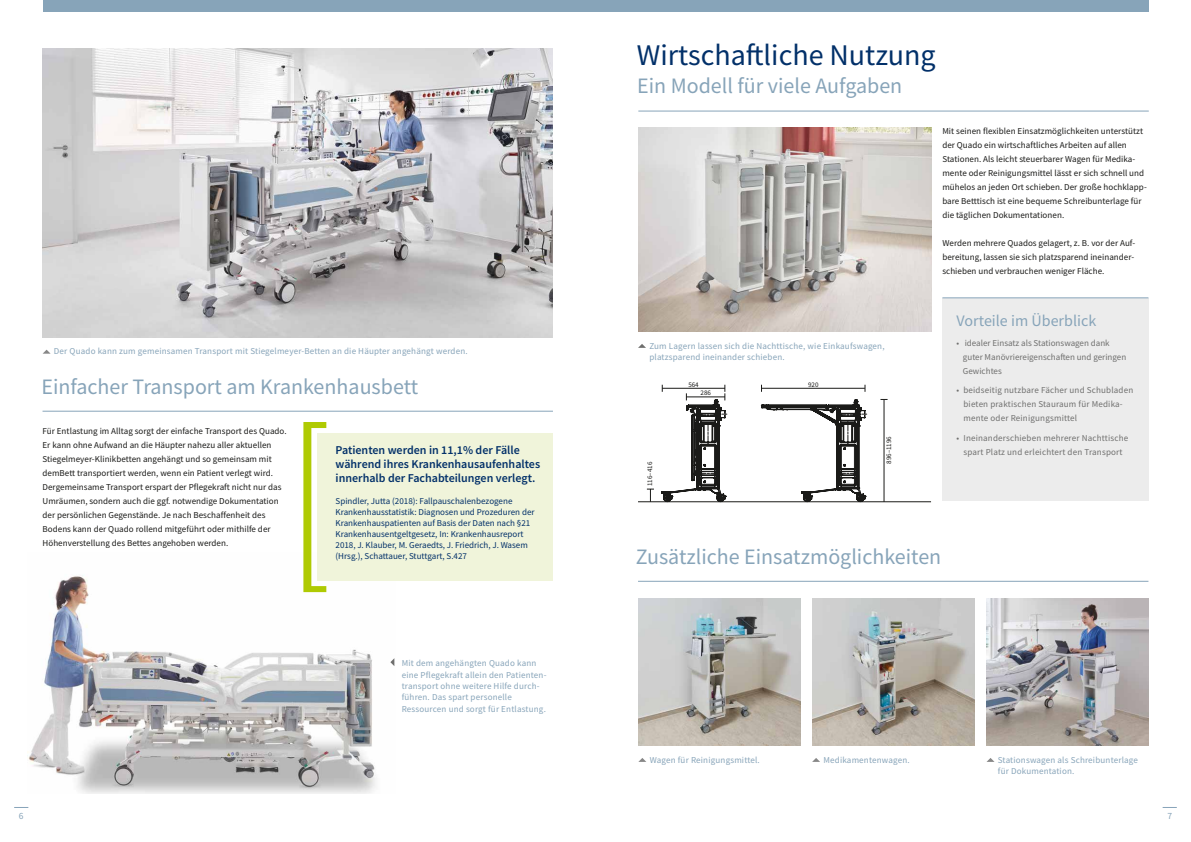
<style>
.page{position:relative;width:1191px;height:842px;background:#fff}
.page>*{position:absolute;margin:0;border:0;box-sizing:border-box;transform-origin:0 0}
.t1{font:30px "Source Sans Pro";color:#023069}
.t2{font:22px "Source Sans Pro";color:#87a4b9}
.t3{font:16px "Source Sans Pro";color:#87a4b9}
.t4{font:600 12px/14px "Source Sans Pro";color:#023069}
.t5{font:9.5px "Source Sans Pro";color:#87a4b9}
.t6{font:9px/14px "Source Sans Pro";letter-spacing:.005em;color:#1a1a18}
.t7{font:9px/11.3px "Source Sans Pro";letter-spacing:.02em;color:#87a4b9}
.t8{font:9px/11px "Source Sans Pro";color:#023069}
.t9{font:9px/14px "Source Sans Pro";letter-spacing:.02em;color:#6f6f6e}
.t10{font:9px/14px "Source Sans Pro";color:#6f6f6e}
.t11{font:7px "Source Sans Pro";color:#1a1a18}
</style>
<div class="page">
<svg style="left:1162px;top:807px;width:14px;height:1px"></svg>
<svg style="left:14px;top:807px;width:14px;height:1px"></svg>
<div style="left:43px;top:0;width:1105px;height:11px;background:#87a4b9"></div>
<hr style="left:43px;top:411px;width:510px;height:1px;background:#87a4b9">
<hr style="left:638px;top:581px;width:510px;height:1px;background:#87a4b9">
<hr style="left:638px;top:111px;width:510px;height:1px;background:#87a4b9">
<svg style="left:645px;top:385px;width:264px;height:117px"></svg>
<hr style="left:662px;top:388px;width:63px;height:1px;background:#1a1a18">
<hr style="left:761px;top:388px;width:104px;height:1px;background:#1a1a18">
<hr style="left:884px;top:399px;width:1px;height:103px;background:#1a1a18">
<hr style="left:686px;top:397px;width:39px;height:1px;background:#1a1a18">
<img style="left:28px;top:575px;width:367px;height:219px">
<img style="left:43px;top:48px;width:510px;height:289px">
<img style="left:638px;top:128px;width:293px;height:204px">
<img style="left:638px;top:598px;width:162px;height:147px">
<img style="left:812px;top:598px;width:162px;height:147px">
<img style="left:986px;top:598px;width:162px;height:147px">
<hr style="left:638px;top:502px;width:293px;height:1px;background:#1a1a18">
<div style="left:317px;top:433px;width:236px;height:148px;background:#f0f4da"></div>
<svg style="left:303px;top:422px;width:23px;height:170px"></svg>
<svg style="left:43px;top:350px;width:8px;height:4px"></svg>
<svg style="left:638px;top:758px;width:8px;height:4px"></svg>
<svg style="left:812px;top:758px;width:8px;height:4px"></svg>
<svg style="left:986px;top:758px;width:8px;height:4px"></svg>
<svg style="left:390px;top:658px;width:4px;height:8px"></svg>
<svg style="left:638px;top:344px;width:8px;height:4px"></svg>
<div style="left:942px;top:298px;width:206px;height:203px;background:#ececec"></div>
<hr style="left:942px;top:297px;width:206px;height:1px;background:#87a4b9">
<h1 class="t1" style="left:637px;top:36px;width:300px">Wirtschaftliche Nutzung</h1>
<h2 class="t2" style="left:637px;top:72px;width:266px">Ein Modell für viele Aufgaben</h2>
<p class="t7" style="left:54px;top:346px;width:415px">Der Quado kann zum gemeinsamen Transport mit Stiegelmeyer-Betten an die Häupter angehängt werden.</p>
<h2 class="t2" style="left:41px;top:372px;width:378px">Einfacher Transport am Krankenhausbett</h2>
<p class="t6" style="left:43px;top:424px;width:246px">Für Entlastung im Alltag sorgt der einfache Transport des Quado.<br>Er kann ohne Aufwand an die Häupter nahezu aller aktuellen Stiegelmeyer-Klinikbetten angehängt und so gemeinsam mit demBett transportiert werden, wenn ein Patient verlegt wird.<br>Dergemeinsame Transport erspart der Pflegekraft nicht nur das Umräumen, sondern auch die ggf. notwendige Dokumentation der persönlichen Gegenstände. Je nach Beschaffenheit des Bodens kann der Quado rollend mitgeführt oder mithilfe der Höhenverstellung des Bettes angehoben werden.</p>
<h3 class="t4" style="left:335px;top:442px;width:206px">Patienten werden in 11,1% der Fälle während ihres Krankenhausaufenhaltes innerhalb der Fachabteilungen verlegt.</h3>
<p class="t8" style="left:335px;top:495px;width:200px">Spindler, Jutta (2018): Fallpauschalenbezogene Krankenhausstatistik: Diagnosen und Prozeduren der Krankenhauspatienten auf Basis der Daten nach §21<br>Krankenhausentgeltgesetz, In: Krankenhausreport 2018, J. Klauber, M. Geraedts, J. Friedrich, J. Wasem (Hrsg.), Schattauer, Stuttgart, S.427</p>
<p class="t7" style="left:402px;top:657px;width:146px">Mit dem angehängten Quado kann eine Pflegekraft allein den Patienten&shy;transport ohne weitere Hilfe durch&shy;führen. Das spart personelle Ressourcen und sorgt für Entlastung.</p>
<p class="t7" style="left:649px;top:340px;width:237px">Zum Lagern lassen sich die Nachttische, wie Einkaufswagen, platzsparend ineinander schieben.</p>
<p class="t11" style="left:645px;top:486px;width:26px;rotate:-90deg">116–416</p>
<p class="t11" style="left:688px;top:380px;width:12px">564</p>
<p class="t11" style="left:808px;top:380px;width:12px">920</p>
<p class="t11" style="left:700px;top:389px;width:12px">286</p>
<p class="t11" style="left:884px;top:464px;width:29px;rotate:-90deg">896–1196</p>
<p class="t6" style="left:942px;top:124px;width:206px">Mit seinen flexiblen Einsatzmöglichkeiten unterstützt der Quado ein wirtschaftliches Arbeiten auf allen Stationen. Als leicht steuerbarer Wagen für Medika&shy;mente oder Reinigungsmittel lässt er sich schnell und mühelos an jeden Ort schieben. Der große hochklapp&shy;bare Betttisch ist eine bequeme Schreibunterlage für die täglichen Dokumentationen.</p>
<p class="t6" style="left:942px;top:236px;width:194px;text-align:justify">Werden mehrere Quados gelagert, z. B. vor der Auf&shy;bereitung, lassen sie sich platzsparend ineinander&shy;schieben und verbrauchen weniger Fläche.</p>
<h3 class="t3" style="left:956px;top:310px;width:141px">Vorteile im Überblick</h3>
<p class="t10" style="left:963px;top:336px;width:165px;text-indent:-6px">• idealer Einsatz als Stationswagen dank guter Manövriereigenschaften und geringen<br>Gewichtes</p>
<p class="t9" style="left:963px;top:383px;width:171px;text-indent:-7px">• beidseitig nutzbare Fächer und Schubladen bieten praktischen Stauraum für Medika&shy;mente oder Reinigungsmittel</p>
<p class="t9" style="left:956px;top:431px;width:173px;text-align:center">• Ineinanderschieben mehrerer Nachttische spart Platz und erleichtert den Transport</p>
<h2 class="t2" style="left:636px;top:542px;width:307px">Zusätzliche Einsatzmöglichkeiten</h2>
<p class="t7" style="left:649px;top:754px;width:112px">Wagen für Reinigungsmittel.</p>
<p class="t7" style="left:823px;top:754px;width:88px">Medikamentenwagen.</p>
<p class="t7" style="left:997px;top:754px;width:142px">Stationswagen als Schreibunterlage für Dokumentation.</p>
<p class="t5" style="left:19px;top:810px;width:6px">6</p>
<p class="t5" style="left:1167px;top:810px;width:6px">7</p>
</div>
